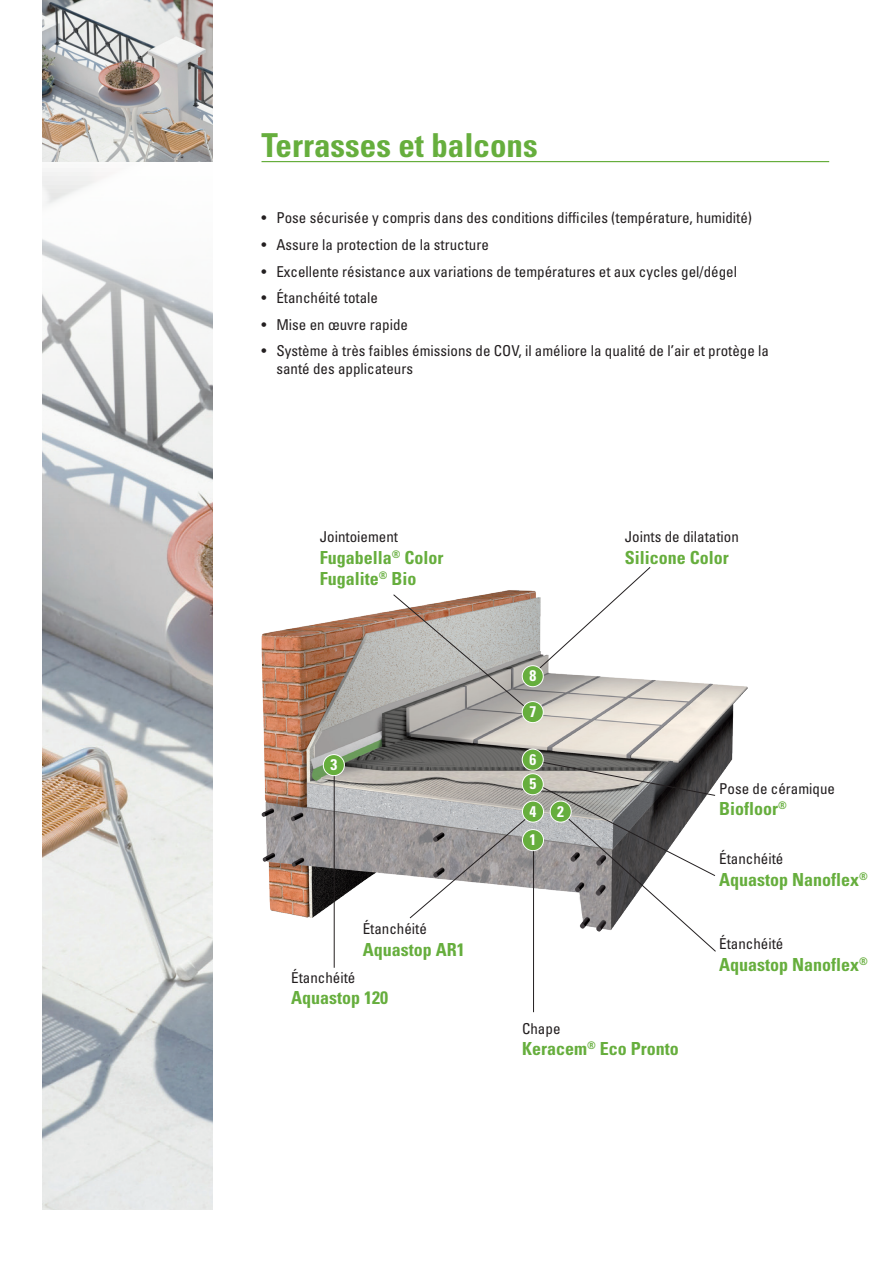
<style>
.page{position:relative;width:893px;height:1263px;background:#fff}
.page>*{position:absolute;margin:0;border:0;box-sizing:border-box;transform-origin:0 0}
.t1{font:700 condensed 33px "Univers LT Std";color:#66ae3d}
.t2{font:700 condensed 18px/21.6px "Univers LT Std";color:#66ae3d}
.t3{font:700 condensed 15.45px "Univers LT Std";color:#fff}
.t4{font:condensed 15px/18px "Univers LT Std";color:#231f20}
</style>
<div class="page">
<hr style="left:261px;top:161px;width:568px;height:1px;background:#66ae3d">
<img style="left:43px;top:172px;width:170px;height:1038px">
<img style="left:43px;top:0;width:170px;height:162px">
<img style="left:261px;top:590px;width:487px;height:359px">
<hr style="left:533px;top:845px;width:1px;height:167px;background:#231f20">
<svg style="left:536px;top:567px;width:115px;height:104px"></svg>
<svg style="left:393px;top:594px;width:135px;height:116px"></svg>
<svg style="left:409px;top:759px;width:308px;height:193px"></svg>
<hr style="left:334px;top:773px;width:1px;height:195px;background:#231f20">
<div style="left:522px;top:829px;width:21px;height:22px;background:#66ae3d;border-radius:50%"></div>
<div style="left:522px;top:829px;width:22px;height:22px;border:1px solid #fff;border-radius:50%"></div>
<div style="left:522px;top:801px;width:21px;height:21px;background:#66ae3d;border-radius:50%"></div>
<div style="left:522px;top:801px;width:22px;height:21px;border:1px solid #fff;border-radius:50%"></div>
<div style="left:550px;top:801px;width:21px;height:21px;background:#66ae3d;border-radius:50%"></div>
<div style="left:550px;top:801px;width:22px;height:21px;border:1px solid #fff;border-radius:50%"></div>
<div style="left:522px;top:774px;width:21px;height:21px;background:#66ae3d;border-radius:50%"></div>
<div style="left:522px;top:773px;width:22px;height:22px;border:1px solid #fff;border-radius:50%"></div>
<div style="left:522px;top:749px;width:21px;height:21px;background:#66ae3d;border-radius:50%"></div>
<div style="left:522px;top:749px;width:22px;height:21px;border:1px solid #fff;border-radius:50%"></div>
<div style="left:522px;top:701px;width:21px;height:22px;background:#66ae3d;border-radius:50%"></div>
<div style="left:522px;top:701px;width:22px;height:22px;border:1px solid #fff;border-radius:50%"></div>
<div style="left:522px;top:666px;width:21px;height:21px;background:#66ae3d;border-radius:50%"></div>
<div style="left:522px;top:665px;width:22px;height:22px;border:1px solid #fff;border-radius:50%"></div>
<div style="left:323px;top:754px;width:21px;height:22px;background:#66ae3d;border-radius:50%"></div>
<div style="left:323px;top:754px;width:22px;height:22px;border:1px solid #fff;border-radius:50%"></div>
<h1 class="t1" style="left:261px;top:125px;width:278px">Terrasses et balcons</h1>
<p class="t4" style="left:261px;top:209px;width:492px">• Pose sécurisée y compris dans des conditions difficiles (température, humidité)</p>
<p class="t4" style="left:261px;top:235px;width:229px">• Assure la protection de la structure</p>
<p class="t4" style="left:261px;top:262px;width:477px">• Excellente résistance aux variations de températures et aux cycles gel/dégel</p>
<p class="t4" style="left:261px;top:288px;width:118px">• Étanchéité totale</p>
<p class="t4" style="left:261px;top:315px;width:148px">• Mise en œuvre rapide</p>
<p class="t4" style="left:276px;top:341px;width:494px;text-indent:-15px">• Système à très faibles émissions de COV, il améliore la qualité de l’air et protège la santé des applicateurs</p>
<p class="t4" style="left:320px;top:527px;width:80px">Jointoiement</p>
<p class="t2" style="left:320px;top:546px;width:125px">Fugabella<sup>®</sup> Color<br>Fugalite<sup>®</sup> Bio</p>
<p class="t3" style="left:330px;top:755px;width:8px">3</p>
<p class="t4" style="left:363px;top:919px;width:66px">Étanchéité</p>
<p class="t2" style="left:363px;top:938px;width:103px">Aquastop AR1</p>
<p class="t4" style="left:291px;top:968px;width:66px">Étanchéité</p>
<p class="t2" style="left:291px;top:987px;width:98px">Aquastop 120</p>
<p class="t3" style="left:529px;top:666px;width:8px">8</p>
<p class="t3" style="left:529px;top:702px;width:8px">7</p>
<p class="t3" style="left:529px;top:750px;width:8px">6</p>
<p class="t3" style="left:529px;top:774px;width:8px">5</p>
<p class="t3" style="left:530px;top:802px;width:8px">4</p>
<p class="t3" style="left:557px;top:802px;width:8px">2</p>
<p class="t3" style="left:530px;top:830px;width:8px">1</p>
<p class="t4" style="left:625px;top:527px;width:116px">Joints de dilatation</p>
<p class="t2" style="left:625px;top:546px;width:106px">Silicone Color</p>
<p class="t4" style="left:719px;top:779px;width:117px">Pose de céramique</p>
<p class="t2" style="left:719px;top:798px;width:69px">Biofloor<sup>®</sup></p>
<p class="t4" style="left:719px;top:850px;width:66px">Étanchéité</p>
<p class="t2" style="left:719px;top:869px;width:150px">Aquastop Nanoflex<sup>®</sup></p>
<p class="t4" style="left:719px;top:934px;width:66px">Étanchéité</p>
<p class="t2" style="left:719px;top:953px;width:150px">Aquastop Nanoflex<sup>®</sup></p>
<p class="t4" style="left:522px;top:1019px;width:40px">Chape</p>
<p class="t2" style="left:522px;top:1038px;width:158px">Keracem<sup>®</sup> Eco Pronto</p>
</div>
